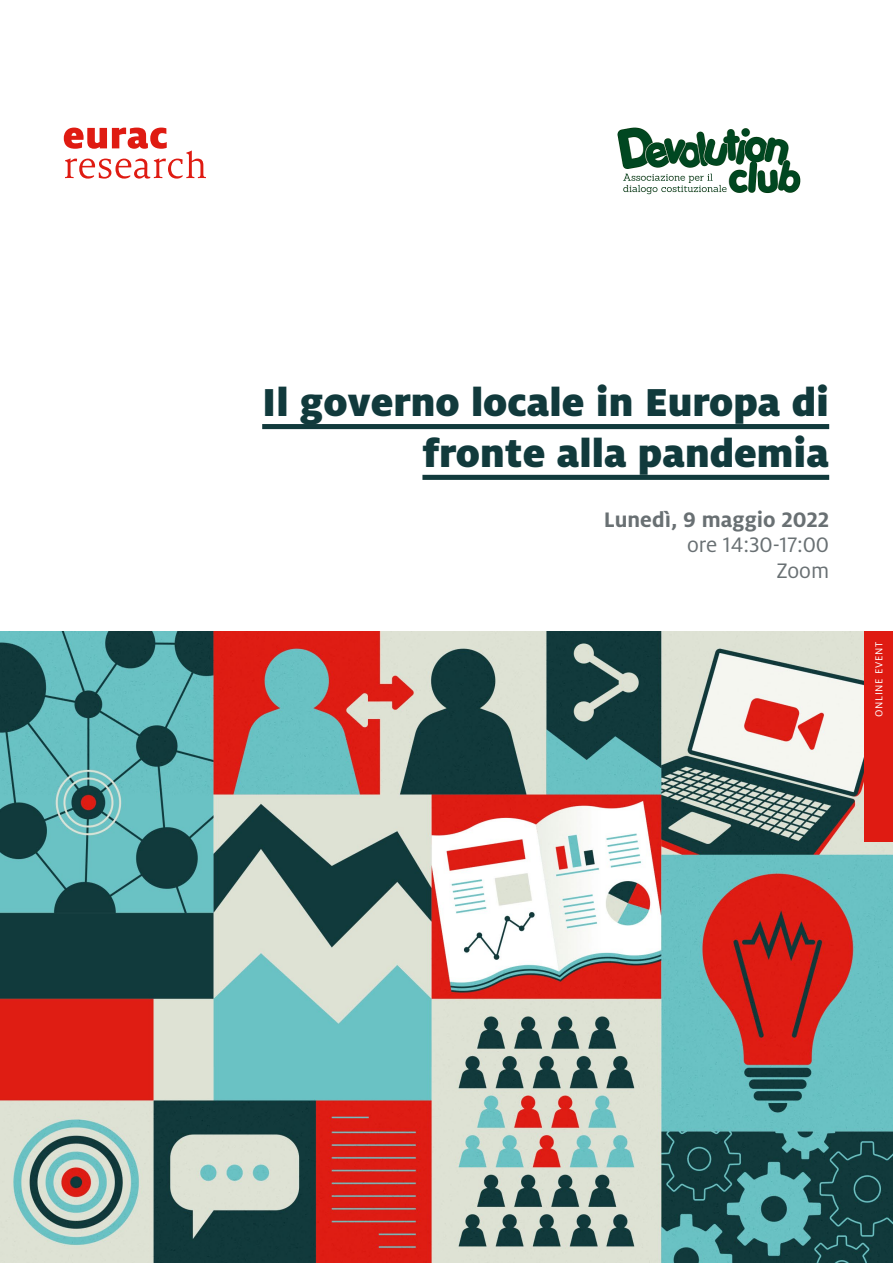
<style>
.page{position:relative;width:893px;height:1263px;background:#fff}
.page>*{position:absolute;margin:0;border:0;box-sizing:border-box;transform-origin:0 0}
.t1{font:900 43.2px/50.7px "Milo Pro";color:#113a3c;text-align:right}
.t2{font:700 23.25px "Milo Pro";color:#697073}
.t3{font:23.25px/25.5px "Milo Pro";color:#697073;text-align:right}
.t4{font:11.25px "Milo Pro";letter-spacing:.06em;color:#fff}
</style>
<div class="page">
<img style="left:0;top:631px;width:893px;height:632px">
<svg style="left:64px;top:128px;width:142px;height:51px"></svg>
<div style="left:865px;top:631px;width:28px;height:211px;background:#df1b12"></div>
<div style="left:262px;top:424px;width:567px;height:5px;background:#113a3c"></div>
<div style="left:422px;top:475px;width:407px;height:5px;background:#113a3c"></div>
<img style="left:617px;top:128px;width:184px;height:67px">
<p class="t1" style="left:262px;top:377px;width:568px">Il governo locale in Europa di fronte alla pandemia</p>
<p class="t2" style="left:604px;top:506px;width:227px">Lunedì, 9 maggio 2022</p>
<p class="t3" style="left:687px;top:532px;width:144px">ore 14:30-17:00<br>Zoom</p>
<p class="t4" style="left:873px;top:717px;width:76px;rotate:-90deg">ONLINE EVENT</p>
</div>
